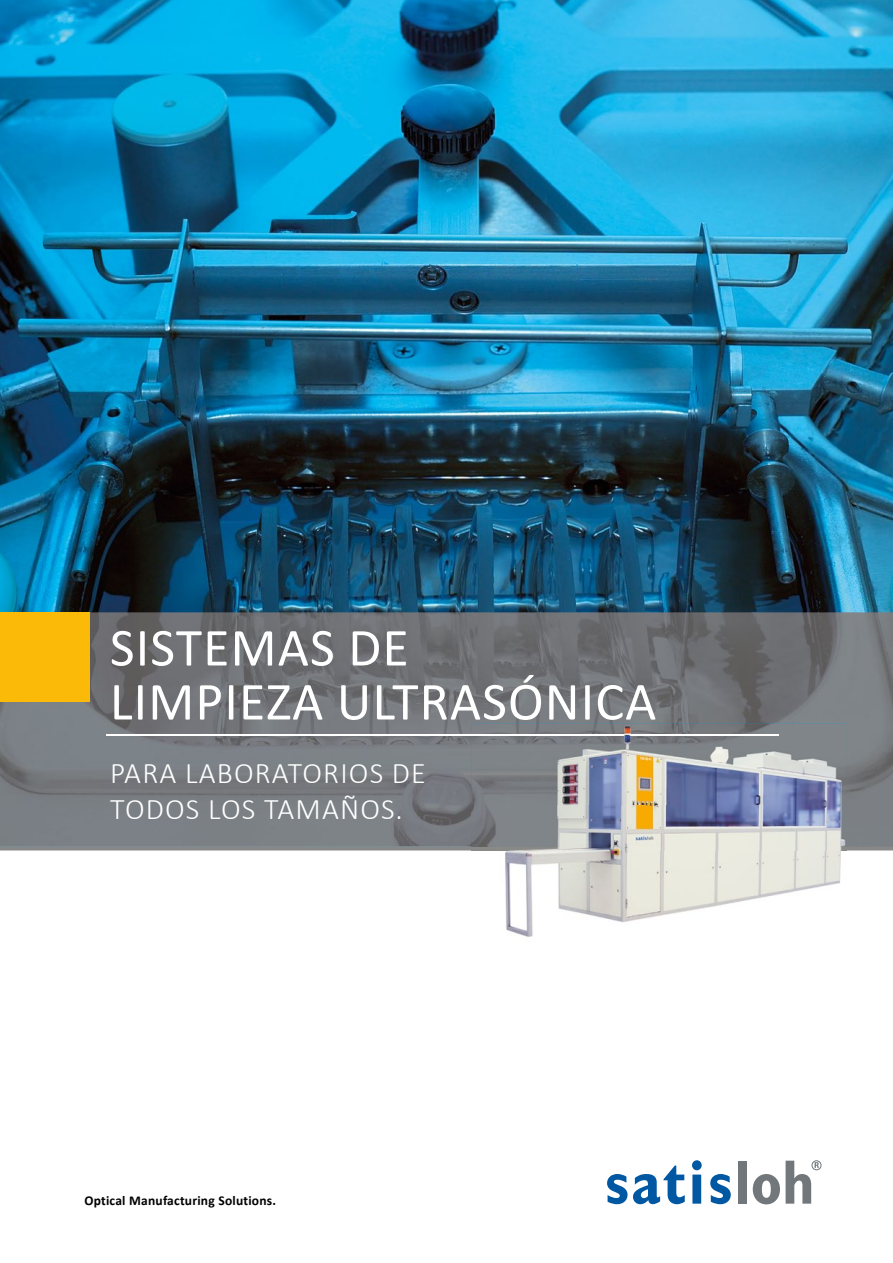
<style>
.page{position:relative;width:893px;height:1263px;background:#fff}
.page>*{position:absolute;margin:0;border:0;box-sizing:border-box;transform-origin:0 0}
.t1{font:54px/54px "Calibri";letter-spacing:.02em;color:#fff}
.t2{font:300 30px/36px "Calibri";letter-spacing:.04em;color:#fff}
.t3{font:700 13.5px "Calibri";letter-spacing:.015em;color:#000}
</style>
<div class="page">
<img style="left:0;top:0;width:893px;height:612px">
<hr style="left:847px;top:846px;width:46px;height:4px;background:#898888">
<svg style="left:0;top:846px;width:472px;height:4px;background:#85888a"></svg>
<img style="left:0;top:612px;width:472px;height:234px">
<img style="left:472px;top:612px;width:421px;height:140px">
<img style="left:847px;top:752px;width:46px;height:94px">
<div style="left:0;top:612px;width:89px;height:90px;background:#fbba07"></div>
<hr style="left:106px;top:734px;width:672px;height:2px;background:#fff">
<img style="left:472px;top:723px;width:375px;height:214px">
<img style="left:472px;top:846px;width:375px;height:1px">
<img style="left:472px;top:734px;width:306px;height:2px">
<svg style="left:607px;top:1174px;width:20px;height:30px"></svg>
<svg style="left:633px;top:1165px;width:52px;height:39px"></svg>
<svg style="left:692px;top:1160px;width:10px;height:44px"></svg>
<svg style="left:710px;top:1174px;width:21px;height:30px"></svg>
<div style="left:738px;top:1161px;width:9px;height:43px;background:#71777a"></div>
<svg style="left:753px;top:1174px;width:27px;height:30px"></svg>
<svg style="left:786px;top:1161px;width:33px;height:43px"></svg>
<div style="left:811px;top:1160px;width:10px;height:10px;border:1px solid #71777a;border-radius:50%"></div>
<h1 class="t1" style="left:110px;top:619px;width:548px">SISTEMAS DE<br>LIMPIEZA ULTRASÓNICA</h1>
<p class="t2" style="left:110px;top:755px;width:317px">PARA LABORATORIOS DE<br>TODOS LOS TAMAÑOS.</p>
<p class="t3" style="left:84px;top:1191px;width:193px">Optical Manufacturing Solutions.</p>
</div>
